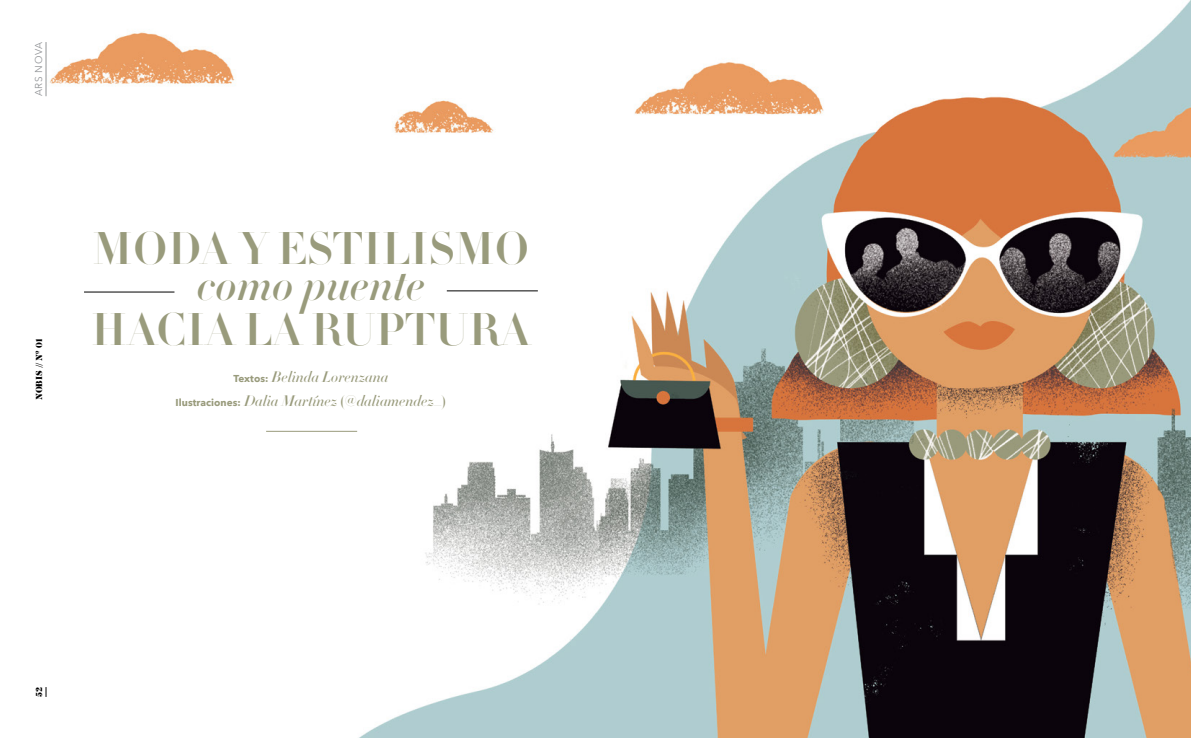
<style>
.page{position:relative;width:1191px;height:738px;background:#fff}
.page>*{position:absolute;margin:0;border:0;box-sizing:border-box;transform-origin:0 0}
.t1{font:700 45px "Didot HTF 96";letter-spacing:.005em;color:#999b7c}
.t2{font:italic 700 45px "Didot HTF 96";letter-spacing:.005em;color:#999b7c}
.t3{font:italic 500 15px/24px "Didot HTF 42";letter-spacing:.005em;color:#999b7c;text-align:center}
.t4{font:10px "Avenir Next";letter-spacing:.06em;color:#939598}
.t5{font:8px "Cabernet JF Pro";color:#000}
.s1{font-family:"Avenir Next";font-weight:700;font-style:normal;font-size:10px}
.s2{font-style:normal}
</style>
<div class="page">
<img style="left:45px;top:0;width:1146px;height:737px">
<hr style="left:46px;top:42px;width:1px;height:54px;background:#939598">
<hr style="left:84px;top:291px;width:90px;height:1px;background:#000">
<hr style="left:447px;top:290px;width:91px;height:1px;background:#000">
<hr style="left:266px;top:431px;width:91px;height:1px;background:#999b7c">
<p class="t4" style="left:30px;top:96px;width:56px;rotate:-90deg">ARS NOVA</p>
<p class="t5" style="left:35px;top:399px;width:62px;rotate:-90deg">NOBIS // Nº 01</p>
<h1 class="t1" style="left:92px;top:221px;width:438px">MODA Y ESTILISMO</h1>
<h1 class="t2" style="left:197px;top:256px;width:229px">como puente</h1>
<h1 class="t1" style="left:91px;top:302px;width:441px">HACIA LA RUPTURA</h1>
<p class="t3" style="left:176px;top:364px;width:272px"><span class="s1">Textos:</span> Belinda Lorenzana<br><span class="s1">Ilustraciones:</span> Dalia Martínez <span class="s2">(</span>@daliamendez_<span class="s2">)</span></p>
<p class="t5" style="left:35px;top:696px;width:11px;rotate:-90deg">52</p>
</div>
